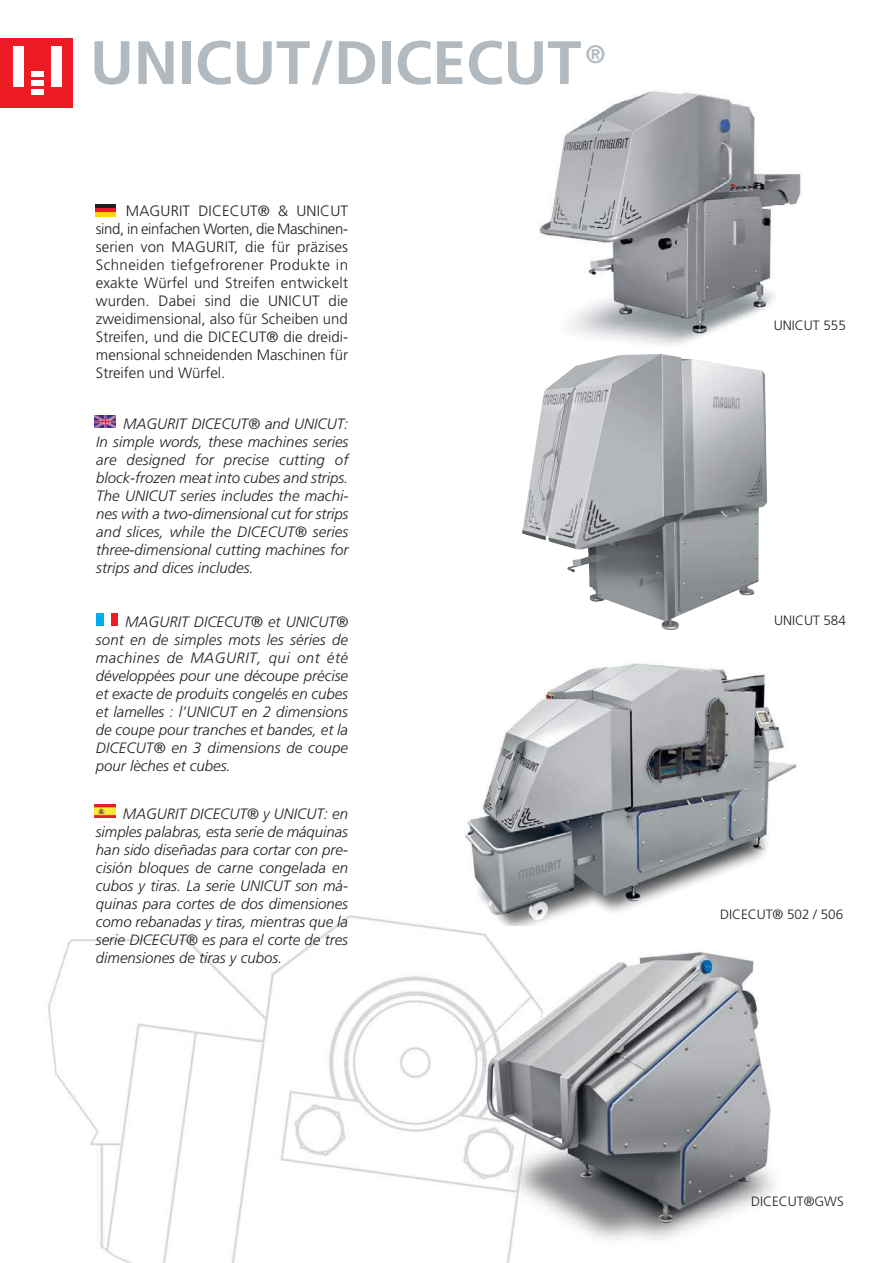
<style>
.page{position:relative;width:893px;height:1263px;background:#fff}
.page>*{position:absolute;margin:0;border:0;box-sizing:border-box;transform-origin:0 0}
.t1{font:700 61.05px "Frutiger";color:#b2babf}
.t2{font:700 25.2px "Frutiger";color:#b2babf}
.t3{font:italic 300 15px/18px "Frutiger";color:#231f20;text-align:justify}
.t4{font:300 15px/18px "Frutiger";color:#231f20;text-align:justify}
.t5{font:300 13.5px "Frutiger";color:#231f20}
</style>
<div class="page">
<img style="left:48px;top:38px;width:726px;height:1225px">
<div style="left:0;top:38px;width:72px;height:70px;background:#ed1c24"></div>
<div style="left:13px;top:46px;width:11px;height:40px;background:#fff"></div>
<div style="left:51px;top:46px;width:11px;height:40px;background:#fff"></div>
<div style="left:31px;top:90px;width:12px;height:5px;background:#fff"></div>
<div style="left:31px;top:80px;width:12px;height:6px;background:#fff"></div>
<div style="left:31px;top:71px;width:12px;height:6px;background:#fff"></div>
<img style="left:94px;top:416px;width:22px;height:11px">
<div style="left:96px;top:614px;width:22px;height:12px;background:#fff"></div>
<div style="left:96px;top:614px;width:7px;height:12px;background:#00aeef"></div>
<div style="left:111px;top:614px;width:7px;height:12px;background:#ed1c24"></div>
<img style="left:94px;top:805px;width:21px;height:12px">
<img style="left:527px;top:61px;width:274px;height:308px">
<img style="left:748px;top:370px;width:19px;height:224px">
<div style="left:95px;top:204px;width:21px;height:14px;background:#ffd600"></div>
<div style="left:95px;top:204px;width:21px;height:12px;background:#ed1c24"></div>
<hr style="left:95px;top:204px;width:21px;height:4px;background:#231f20">
<hr style="left:95px;top:212px;width:21px;height:4px;background:#ffd600">
<img style="left:453px;top:661px;width:344px;height:264px">
<h1 class="t1" style="left:90px;top:38px;width:493px">UNICUT/DICECUT</h1>
<h2 class="t2" style="left:585px;top:44px;width:22px">®</h2>
<p class="t4" style="left:96px;top:203px;width:254px;text-indent:30px">MAGURIT DICECUT® &amp; UNICUT sind, in einfachen Worten, die Maschinen&shy;serien von MAGURIT, die für präzises Schneiden tiefgefrorener Produkte in exakte Würfel und Streifen entwickelt wurden. Dabei sind die UNICUT die zweidimensional, also für Scheiben und Streifen, und die DICECUT® die dreidi&shy;mensional schneidenden Maschinen für Streifen und Würfel.</p>
<p class="t3" style="left:96px;top:416px;width:254px;text-indent:27px">MAGURIT DICECUT® and UNICUT:<br>In simple words, these machines series are designed for precise cutting of block-frozen meat into cubes and strips.<br>The UNICUT series includes the machi&shy;nes with a two-dimensional cut for strips and slices, while the DICECUT® series three-dimensional cutting machines for strips and dices includes.</p>
<p class="t3" style="left:96px;top:614px;width:254px;text-indent:29px">MAGURIT DICECUT® et UNICUT® sont en de simples mots les séries de machines de MAGURIT, qui ont été développées pour une découpe précise et exacte de produits congelés en cubes et lamelles : l’UNICUT en 2 dimensions de coupe pour tranches et bandes, et la DICECUT® en 3 dimensions de coupe pour lèches et cubes.</p>
<p class="t3" style="left:96px;top:806px;width:254px;text-indent:27px">MAGURIT DICECUT® y UNICUT: en simples palabras, esta serie de máquinas han sido diseñadas para cortar con pre&shy;cisión bloques de carne congelada en cubos y tiras. La serie UNICUT son má&shy;quinas para cortes de dos dimensiones como rebanadas y tiras, mientras que la serie DICECUT® es para el corte de tres dimensiones de tiras y cubos.</p>
<p class="t5" style="left:774px;top:320px;width:73px">UNICUT 555</p>
<p class="t5" style="left:774px;top:615px;width:73px">UNICUT 584</p>
<p class="t5" style="left:720px;top:909px;width:125px">DICECUT® 502 / 506</p>
<p class="t5" style="left:751px;top:1196px;width:94px">DICECUT®GWS</p>
</div>
